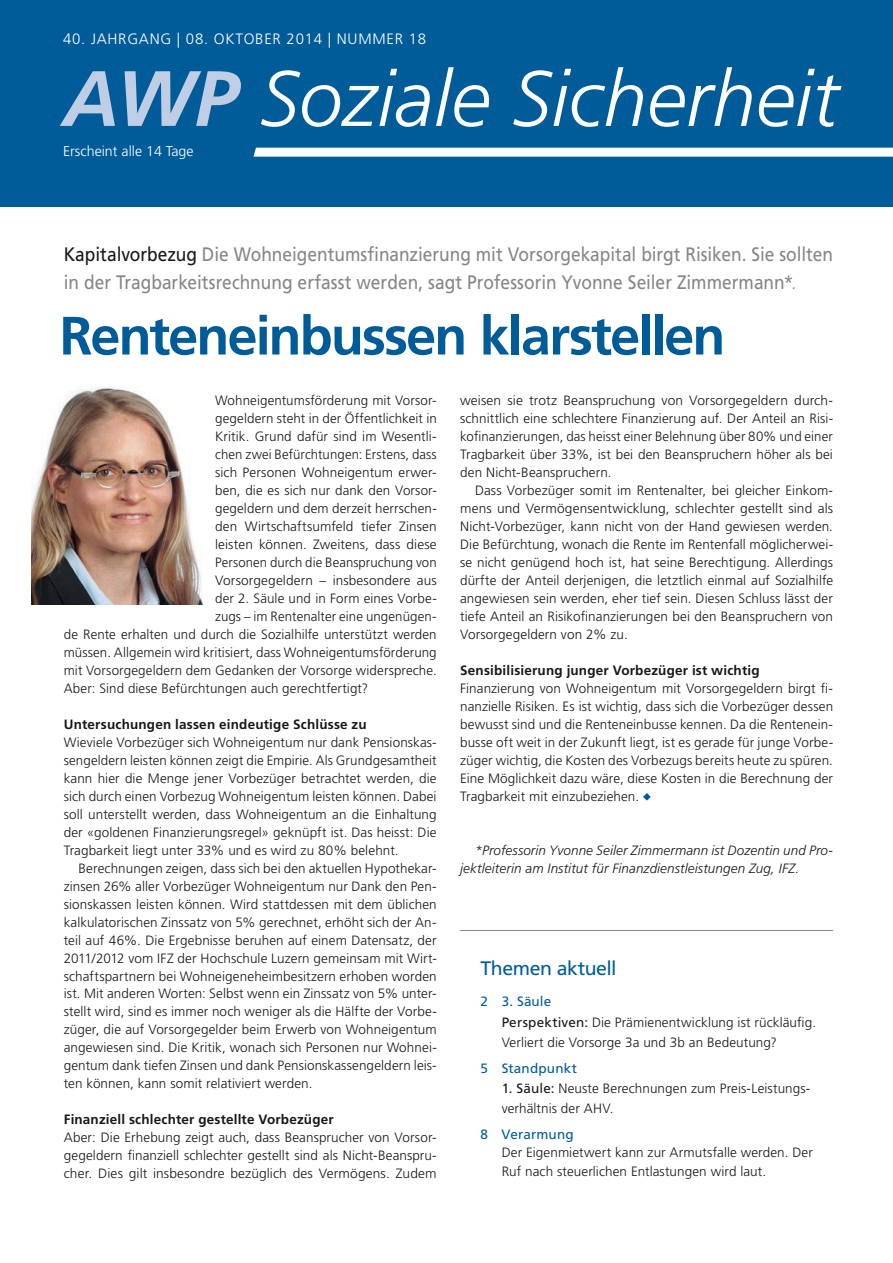
<style>
.page{position:relative;width:893px;height:1263px;background:#fff}
.page>*{position:absolute;margin:0;border:0;box-sizing:border-box;transform-origin:0 0}
.t1{font:italic 300 78.3px "Frutiger LT Pro";color:#fff}
.t2{font:700 54px "Frutiger LT Pro";letter-spacing:-.035em;color:#005c99}
.t3{font:19.5px/28.5px "Frutiger LT Pro";color:#878686;scale:.89 1}
.t4{font:19.5px "Frutiger LT Pro";letter-spacing:-.02em;color:#005c99}
.t5{font:300 15px "Frutiger LT Pro";letter-spacing:.05em;color:#fff}
.t6{font:300 14.25px "Frutiger LT Pro";color:#fff}
.t7{font:300 13.5px/18px "Frutiger LT Pro";letter-spacing:.005em;color:#181917;text-align:justify}
.t8{font:700 13.5px "Frutiger LT Pro";letter-spacing:.015em;color:#181917}
.t9{font:italic 300 13.5px/18px "Frutiger LT Pro";letter-spacing:.005em;color:#181917}
.t10{font:13.5px "Frutiger LT Pro";letter-spacing:.015em;color:#005c99}
.s1{font-weight:700;color:#c0cee5}
.s2{color:#181917}
.s3{font-weight:300;font-style:italic}
.s4{font-weight:400;color:#005c99}
.s5{font-weight:400}
</style>
<div class="page">
<div style="left:0;top:0;width:893px;height:207px;background:#005c99"></div>
<div style="left:256px;top:148px;width:637px;height:9px;background:#fff"></div>
<svg style="left:253px;top:148px;width:3px;height:9px"></svg>
<svg style="left:643px;top:793px;width:8px;height:8px"></svg>
<img style="left:32px;top:387px;width:170px;height:218px">
<hr style="left:460px;top:930px;width:373px;height:1px;background:#878686">
<p class="t5" style="left:63px;top:33px;width:365px">40. JAHRGANG | 08. OKTOBER 2014 | NUMMER 18</p>
<h1 class="t1" style="left:63px;top:70px;width:777px"><span class="s1">AWP</span> Soziale Sicherheit</h1>
<p class="t6" style="left:63px;top:146px;width:132px">Erscheint alle 14 Tage</p>
<h3 class="t3" style="left:64px;top:241px;width:866px"><span class="s2">Kapitalvorbezug</span> Die Wohneigentumsfinanzierung mit Vorsorgekapital birgt Risiken. Sie sollten in der Tragbarkeitsrechnung erfasst werden, sagt Professorin Yvonne Seiler Zimmermann*<span class="s3">.</span></h3>
<h2 class="t2" style="left:60px;top:316px;width:667px">Renteneinbussen klarstellen</h2>
<p class="t7" style="left:215px;top:392px;width:223px">Wohneigentumsförderung mit Vorsor-</p>
<p class="t7" style="left:215px;top:410px;width:223px">gegeldern steht in der Öffentlichkeit in</p>
<p class="t7" style="left:215px;top:428px;width:223px">Kritik. Grund dafür sind im Wesentli-</p>
<p class="t7" style="left:215px;top:446px;width:223px">chen zwei Befürchtungen: Erstens, dass</p>
<p class="t7" style="left:215px;top:464px;width:223px">sich Personen Wohneigentum erwer-</p>
<p class="t7" style="left:215px;top:482px;width:223px">ben, die es sich nur dank den Vorsor-</p>
<p class="t7" style="left:215px;top:500px;width:223px">gegeldern und dem derzeit herrschen-</p>
<p class="t7" style="left:215px;top:518px;width:223px">den Wirtschaftsumfeld tiefer Zinsen</p>
<p class="t7" style="left:215px;top:536px;width:223px">leisten können. Zweitens, dass diese</p>
<p class="t7" style="left:215px;top:554px;width:223px">Personen durch die Beanspruchung von</p>
<p class="t7" style="left:215px;top:572px;width:223px">Vorsorgegeldern – insbesondere aus</p>
<p class="t7" style="left:215px;top:590px;width:223px">der 2. Säule und in Form eines Vorbe-</p>
<p class="t7" style="left:215px;top:608px;width:223px">zugs – im Rentenalter eine ungenügen-</p>
<p class="t7" style="left:64px;top:626px;width:374px">de Rente erhalten und durch die Sozialhilfe unterstützt werden</p>
<p class="t7" style="left:64px;top:644px;width:374px">müssen. Allgemein wird kritisiert, dass Wohneigentumsförderung</p>
<p class="t7" style="left:64px;top:662px;width:374px">mit Vorsorgegeldern dem Gedanken der Vorsorge widerspreche.</p>
<p class="t7" style="left:64px;top:680px;width:306px">Aber: Sind diese Befürchtungen auch gerechtfertigt?</p>
<p class="t8" style="left:64px;top:719px;width:304px">Untersuchungen lassen eindeutige Schlüsse zu</p>
<p class="t7" style="left:64px;top:734px;width:374px">Wieviele Vorbezüger sich Wohneigentum nur dank Pensionskas&shy;sengeldern leisten können zeigt die Empirie. Als Grundgesamtheit kann hier die Menge jener Vorbezüger betrachtet werden, die sich durch einen Vorbezug Wohneigentum leisten können. Dabei soll unterstellt werden, dass Wohneigentum an die Einhaltung der «goldenen Finanzierungsregel» geknüpft ist. Das heisst: Die Tragbarkeit liegt unter 33% und es wird zu 80% belehnt.</p>
<p class="t7" style="left:64px;top:860px;width:375px;text-indent:15px">Berechnungen zeigen, dass sich bei den aktuellen Hypothekar&shy;zinsen 26% aller Vorbezüger Wohneigentum nur Dank den Pen&shy;sionskassen leisten können. Wird stattdessen mit dem üblichen kalkulatorischen Zinssatz von 5% gerechnet, erhöht sich der An&shy;teil auf 46%. Die Ergebnisse beruhen auf einem Datensatz, der 2011/2012 vom IFZ der Hochschule Luzern gemeinsam mit Wirt&shy;schaftspartnern bei Wohneigeneheimbesitzern erhoben worden ist. Mit anderen Worten: Selbst wenn ein Zinssatz von 5% unter&shy;stellt wird, sind es immer noch weniger als die Hälfte der Vorbe&shy;züger, die auf Vorsorgegelder beim Erwerb von Wohneigentum angewiesen sind. Die Kritik, wonach sich Personen nur Wohnei&shy;gentum dank tiefen Zinsen und dank Pensionskassengeldern leis&shy;ten können, kann somit relativiert werden.</p>
<p class="t8" style="left:64px;top:1115px;width:272px">Finanziell schlechter gestellte Vorbezüger</p>
<p class="t7" style="left:64px;top:1130px;width:374px">Aber: Die Erhebung zeigt auch, dass Beansprucher von Vorsor&shy;gegeldern finanziell schlechter gestellt sind als Nicht-Beanspru&shy;cher. Dies gilt insbesondre bezüglich des Vermögens. Zudem</p>
<p class="t7" style="left:460px;top:392px;width:374px">weisen sie trotz Beanspruchung von Vorsorgegeldern durch&shy;schnittlich eine schlechtere Finanzierung auf. Der Anteil an Risi&shy;kofinanzierungen, das heisst einer Belehnung über 80% und einer Tragbarkeit über 33%, ist bei den Beanspruchern höher als bei den Nicht-Beanspruchern.</p>
<p class="t7" style="left:460px;top:482px;width:375px;text-indent:15px">Dass Vorbezüger somit im Rentenalter, bei gleicher Einkom&shy;mens und Vermögensentwicklung, schlechter gestellt sind als Nicht-Vorbezüger, kann nicht von der Hand gewiesen werden.<br>Die Befürchtung, wonach die Rente im Rentenfall möglicherwei&shy;se nicht genügend hoch ist, hat seine Berechtigung. Allerdings dürfte der Anteil derjenigen, die letztlich einmal auf Sozialhilfe angewiesen sein werden, eher tief sein. Diesen Schluss lässt der tiefe Anteil an Risikofinanzierungen bei den Beanspruchern von Vorsorgegeldern von 2% zu.</p>
<p class="t8" style="left:460px;top:665px;width:301px">Sensibilisierung junger Vorbezüger ist wichtig</p>
<p class="t7" style="left:460px;top:680px;width:374px">Finanzierung von Wohneigentum mit Vorsorgegeldern birgt fi&shy;nanzielle Risiken. Es ist wichtig, dass sich die Vorbezüger dessen bewusst sind und die Renteneinbusse kennen. Da die Rentenein&shy;busse oft weit in der Zukunft liegt, ist es gerade für junge Vorbe&shy;züger wichtig, die Kosten des Vorbezugs bereits heute zu spüren.<br>Eine Möglichkeit dazu wäre, diese Kosten in die Berechnung der Tragbarkeit mit einzubeziehen.</p>
<p class="t9" style="left:460px;top:842px;width:374px;text-indent:15px">*Professorin Yvonne Seiler Zimmermann ist Dozentin und Pro&shy;jektleiterin am Institut für Finanzdienstleistungen Zug, IFZ.</p>
<h3 class="t4" style="left:480px;top:961px;width:138px">Themen aktuell</h3>
<p class="t7" style="left:502px;top:993px;width:316px;line-height:20.1px;text-align:left;text-indent:-21px"><span class="s4">2 3. Säule<br></span><span class="s5">Perspektiven:</span> Die Prämienentwicklung ist rückläufig.<br>Verliert die Vorsorge 3a und 3b an Bedeutung?</p>
<p class="t10" style="left:480px;top:1063px;width:98px">5 Standpunkt</p>
<p class="t7" style="left:502px;top:1079px;width:310px;line-height:20.1px"><span class="s5">1. Säule:</span> Neuste Berechnungen zum Preis-Leistungs&shy;verhältnis der AHV.</p>
<p class="t10" style="left:480px;top:1129px;width:95px">8 Verarmung</p>
<p class="t7" style="left:502px;top:1145px;width:313px">Der Eigenmietwert kann zur Armutsfalle werden. Der<br>Ruf nach steuerlichen Entlastungen wird laut.</p>
</div>
